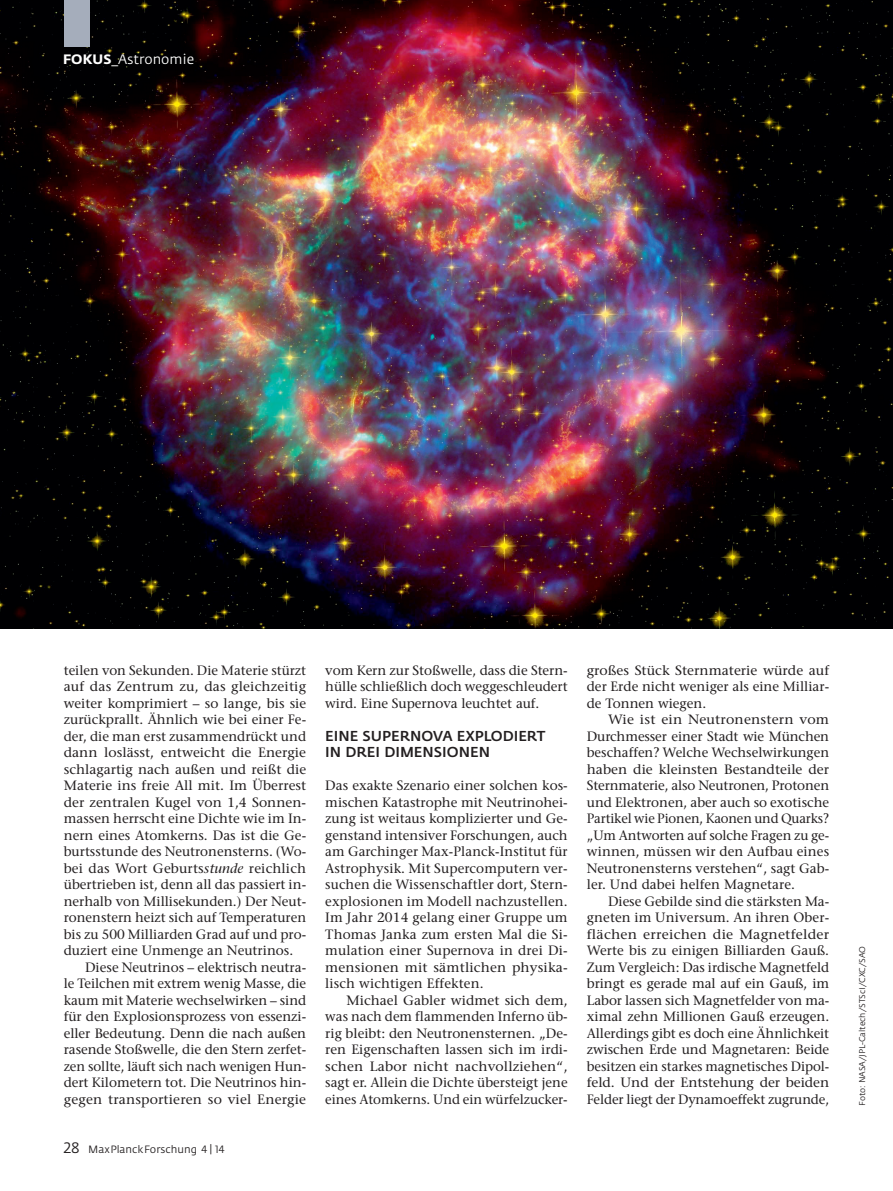
<style>
.page{position:relative;width:893px;height:1191px;background:#fff}
.page>*{position:absolute;margin:0;border:0;box-sizing:border-box;transform-origin:0 0}
.t1{font:500 14.25px/16.5px "Fedra Sans";color:#231f20}
.t2{font:13.5px/16.5px "Stone Serif";color:#231f20;text-align:justify}
.t3{font:13.5px/16.5px "Stone Serif";color:#231f20;text-align:justify;scale:1.04 1}
.t4{font:13.5px "Fedra Sans";color:#fff}
.t5{font:10.5px "Fedra Sans";color:#231f20}
.t6{font:8.25px "Fedra Sans";color:#231f20}
.s1{font-weight:700}
.s2{font-style:italic}
.s3{font-family:"Fedra Sans Book SC";font-size:15px}
.s4{font-family:"Fedra Sans Book SC"}
</style>
<div class="page">
<img style="left:0;top:0;width:893px;height:628px">
<div style="left:64px;top:0;width:25px;height:47px;background:#a5adbb"></div>
<p class="t4" style="left:63px;top:54px;width:133px"><span class="s1">FOKUS</span>_Astronomie</p>
<p class="t2" style="left:64px;top:663px;width:244px">teilen von Sekunden. Die Materie stürzt</p>
<p class="t2" style="left:64px;top:679px;width:244px">auf das Zentrum zu, das gleichzeitig</p>
<p class="t2" style="left:64px;top:696px;width:244px">weiter komprimiert – so lange, bis sie</p>
<p class="t2" style="left:64px;top:712px;width:244px">zurückprallt. Ähnlich wie bei einer Fe-</p>
<p class="t2" style="left:64px;top:729px;width:244px">der, die man erst zusammendrückt und</p>
<p class="t2" style="left:64px;top:745px;width:244px">dann loslässt, entweicht die Energie</p>
<p class="t2" style="left:64px;top:762px;width:244px">schlagartig nach außen und reißt die</p>
<p class="t2" style="left:64px;top:778px;width:244px">Materie ins freie All mit. Im Überrest</p>
<p class="t2" style="left:64px;top:795px;width:244px">der zentralen Kugel von 1,4 Sonnen-</p>
<p class="t2" style="left:64px;top:811px;width:244px">massen herrscht eine Dichte wie im In-</p>
<p class="t2" style="left:64px;top:828px;width:244px">nern eines Atomkerns. Das ist die Ge-</p>
<p class="t2" style="left:64px;top:844px;width:244px">burtsstunde des Neutronensterns. (Wo-</p>
<p class="t2" style="left:64px;top:861px;width:244px">bei das Wort Geburts<span class="s2">stunde</span> reichlich</p>
<p class="t2" style="left:64px;top:877px;width:244px">übertrieben ist, denn all das passiert in-</p>
<p class="t2" style="left:64px;top:894px;width:244px">nerhalb von Millisekunden.) Der Neut-</p>
<p class="t2" style="left:64px;top:910px;width:244px">ronenstern heizt sich auf Temperaturen</p>
<p class="t2" style="left:64px;top:927px;width:244px">bis zu 500 Milliarden Grad auf und pro-</p>
<p class="t2" style="left:64px;top:943px;width:231px">duziert eine Unmenge an Neutrinos.</p>
<p class="t2" style="left:85px;top:960px;width:223px">Diese Neutrinos – elektrisch neutra-</p>
<p class="t2" style="left:64px;top:976px;width:244px">le Teilchen mit extrem wenig Masse, die</p>
<p class="t2" style="left:64px;top:993px;width:244px">kaum mit Materie wechselwirken – sind</p>
<p class="t2" style="left:64px;top:1009px;width:244px">für den Explosionsprozess von essenzi-</p>
<p class="t2" style="left:64px;top:1026px;width:244px">eller Bedeutung. Denn die nach außen</p>
<p class="t2" style="left:64px;top:1042px;width:244px">rasende Stoßwelle, die den Stern zerfet-</p>
<p class="t2" style="left:64px;top:1059px;width:244px">zen sollte, läuft sich nach wenigen Hun-</p>
<p class="t2" style="left:64px;top:1075px;width:244px">dert Kilometern tot. Die Neutrinos hin-</p>
<p class="t2" style="left:64px;top:1092px;width:244px">gegen transportieren so viel Energie</p>
<p class="t5" style="left:64px;top:1145px;width:162px"><span class="s3">28</span> MaxPlanckForschung <span class="s4">4 | 14</span></p>
<p class="t2" style="left:325px;top:663px;width:244px">vom Kern zur Stoßwelle, dass die Stern&shy;hülle schließlich doch weggeschleudert wird. Eine Supernova leuchtet auf.</p>
<p class="t1" style="left:325px;top:728px;width:222px">EINE SUPERNOVA EXPLODIERT<br>IN DREI DIMENSIONEN</p>
<p class="t2" style="left:325px;top:778px;width:244px">Das exakte Szenario einer solchen kos&shy;mischen Katastrophe mit Neutrinohei&shy;zung ist weitaus komplizierter und Ge&shy;genstand intensiver Forschungen, auch am Garchinger Max-Planck-In sti tut für Astrophysik. Mit Supercomputern ver&shy;suchen die Wissenschaftler dort, Stern&shy;explosionen im Modell nachzustellen.<br>Im Jahr 2014 gelang einer Gruppe um Thomas Janka zum ersten Mal die Si&shy;mulation einer Supernova in drei Di&shy;mensionen mit sämtlichen physika&shy;lisch wichtigen Effekten.</p>
<p class="t2" style="left:325px;top:993px;width:244px;text-indent:21px">Michael Gabler widmet sich dem, was nach dem flammenden Inferno üb&shy;rig bleibt: den Neutronensternen. „De&shy;ren Eigenschaften lassen sich im irdi&shy;schen Labor nicht nachvollziehen“, sagt er. Allein die Dichte übersteigt jene eines Atomkerns. Und ein würfelzucker-</p>
<p class="t2" style="left:587px;top:663px;width:244px">großes Stück Sternmaterie würde auf der Erde nicht weniger als eine Milliar&shy;de Tonnen wiegen.</p>
<p class="t3" style="left:587px;top:712px;width:235px;text-indent:21px">Wie ist ein Neutronenstern vom Durchmesser einer Stadt wie München beschaffen? Welche Wechselwirkungen haben die kleinsten Bestandteile der Sternmaterie, also Neutronen, Protonen und Elektronen, aber auch so exotische Partikel wie Pionen, Kaonen und Quarks? „Um Antworten auf solche Fragen zu ge&shy;winnen, müssen wir den Aufbau eines Neutronensterns verstehen“, sagt Gab&shy;ler. Und dabei helfen Magnetare.</p>
<p class="t2" style="left:587px;top:894px;width:244px;text-indent:21px">Diese Gebilde sind die stärksten Ma&shy;gneten im Universum. An ihren Ober&shy;flächen erreichen die Magnetfelder Werte bis zu einigen Billiarden Gauß.<br>Zum Vergleich: Das irdische Magnetfeld bringt es gerade mal auf ein Gauß, im Labor lassen sich Magnetfelder von ma&shy;ximal zehn Millionen Gauß erzeugen.<br>Allerdings gibt es doch eine Ähnlichkeit zwischen Erde und Magnetaren: Beide besitzen ein starkes magnetisches Dipol&shy;feld. Und der Entstehung der beiden Felder liegt der Dynamoeffekt zugrunde,</p>
<p class="t6" style="left:859px;top:1106px;width:162px;rotate:-90deg">Foto: NASA/JPL-Caltech/STScI/CXC/SAO</p>
</div>
